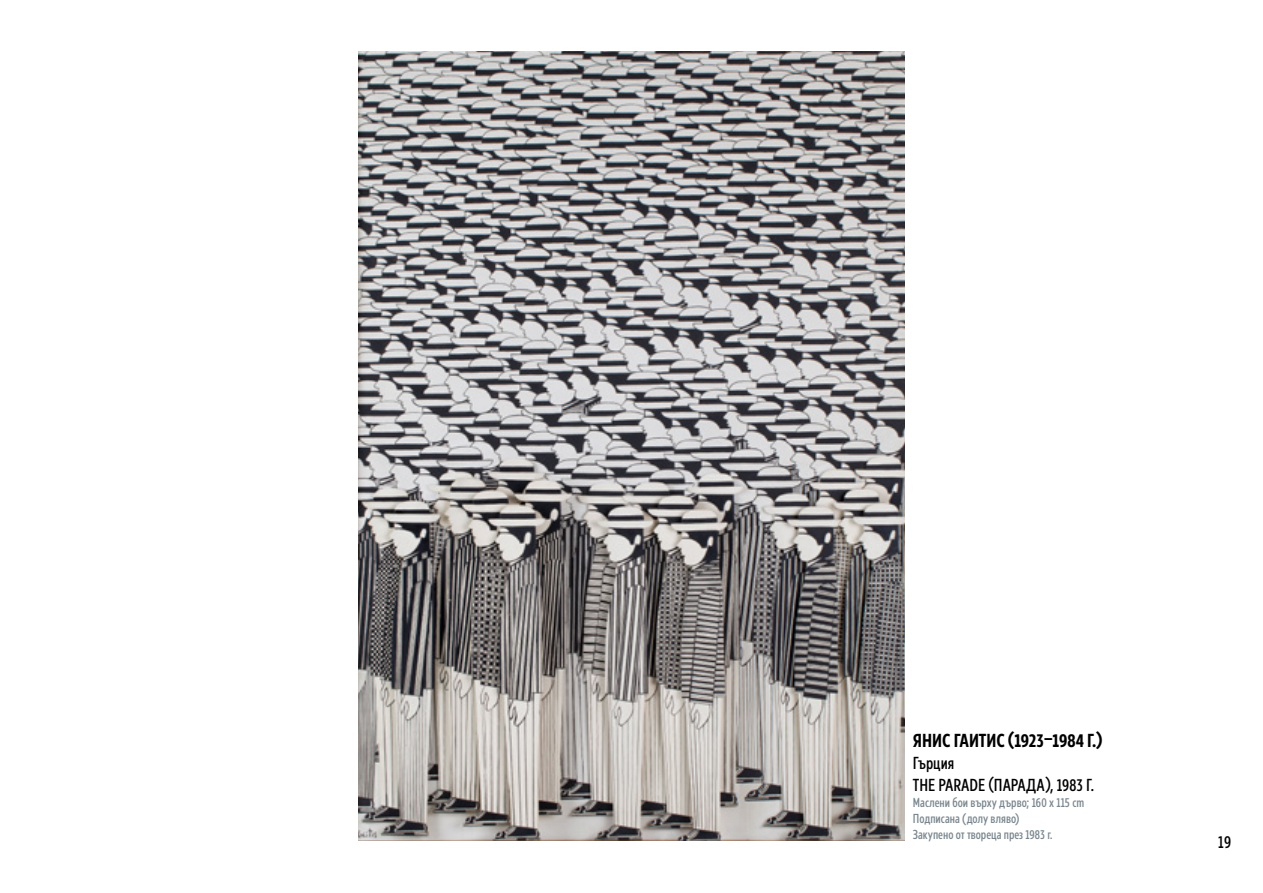
<style>
.page{position:relative;width:1263px;height:893px;background:#fff}
.page>*{position:absolute;margin:0;border:0;box-sizing:border-box;transform-origin:0 0}
.t1{font:700 19.5px "Europea Narrow";color:#000}
.t2{font:500 18px/21.6px "Europea Narrow";color:#000}
.t3{font:500 13.5px/16.2px "Europea Narrow";color:#7a868e}
</style>
<div class="page">
<img style="left:359px;top:51px;width:545px;height:789px">
<h1 class="t1" style="left:913px;top:726px;width:191px">ЯНИС ГАИТИС (1923–1984 Г.)</h1>
<h2 class="t2" style="left:913px;top:751px;width:183px">Гърция<br>THE PARADE (ПАРАДА), 1983 Г.</h2>
<p class="t3" style="left:913px;top:793px;width:173px">Маслени бои върху дърво; 160 x 115 cm<br>Подписана (долу вляво)<br>Закупено от твореца през 1983 г.</p>
<h2 class="t2" style="left:1218px;top:829px;width:15px">19</h2>
</div>
